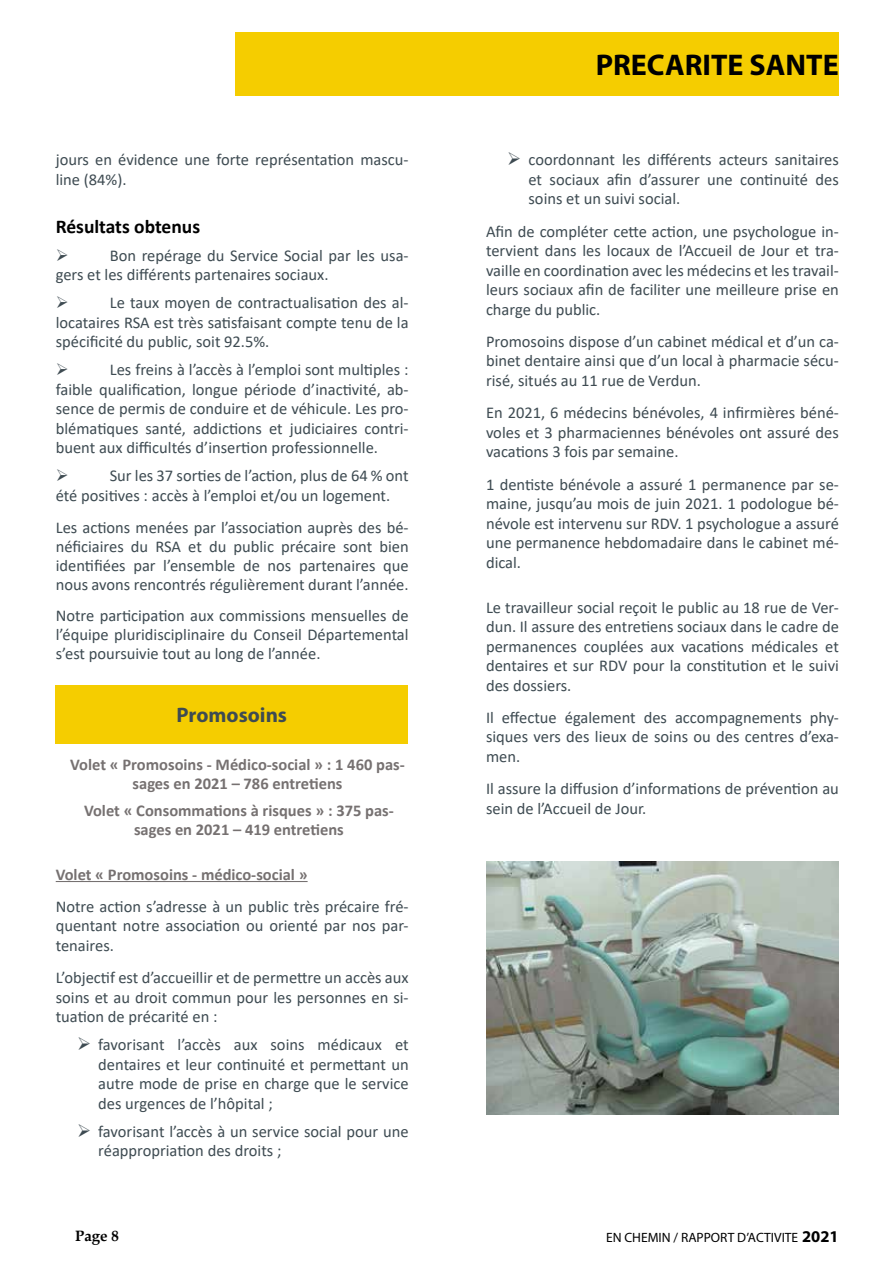
<style>
.page{position:relative;width:893px;height:1263px;background:#fff}
.page>*{position:absolute;margin:0;border:0;box-sizing:border-box;transform-origin:0 0}
.t1{font:700 30px "Myriad Pro";color:#000}
.t2{font:700 21px "Myriad Pro";color:#3e4b52}
.t3{font:700 19.5px "Calibri";color:#000}
.t4{font:16.5px/19.5px "Calibri";color:#3e4b52;text-align:justify}
.t5{font:700 16.5px/18.9px "Calibri";color:#767171;text-align:center}
.t6{font:700 15px "Book Antiqua";color:#000}
.t7{font:13.5px "Myriad Pro";color:#000}
.s1{font-weight:700;font-size:16.5px}
</style>
<div class="page">
<hr style="left:56px;top:881px;width:252px;height:1px;background:#767171">
<div style="left:55px;top:685px;width:353px;height:58px;background:#f5cd00"></div>
<img style="left:486px;top:861px;width:353px;height:254px">
<div style="left:235px;top:32px;width:604px;height:64px;background:#f5cd00"></div>
<p class="t4" style="left:56px;top:150px;width:354px">jours en évidence une forte représentation mascu&shy;line (84%).</p>
<p class="t3" style="left:56px;top:213px;width:146px">Résultats obtenus</p>
<p class="t4" style="left:56px;top:245px;width:354px;text-indent:54px">Bon repérage du Service Social par les usa&shy;gers et les différents partenaires sociaux.</p>
<p class="t4" style="left:56px;top:293px;width:354px;text-indent:54px">Le taux moyen de contractualisation des al&shy;locataires RSA est très satisfaisant compte tenu de la spécificité du public, soit 92.5%.</p>
<p class="t4" style="left:56px;top:360px;width:354px;text-indent:54px">Les freins à l’accès à l’emploi sont multiples : faible qualification, longue période d’inactivité, ab&shy;sence de permis de conduire et de véhicule. Les pro&shy;blématiques santé, addictions et judiciaires contri&shy;buent aux difficultés d’insertion professionnelle.</p>
<p class="t4" style="left:56px;top:466px;width:354px;text-indent:54px">Sur les 37 sorties de l’action, plus de 64 % ont été positives : accès à l’emploi et/ou un logement.</p>
<p class="t4" style="left:56px;top:517px;width:354px;line-height:18.9px">Les actions menées par l’association auprès des bé&shy;néficiaires du RSA et du public précaire sont bien identifiées par l’ensemble de nos partenaires que nous avons rencontrés régulièrement durant l’année.</p>
<p class="t4" style="left:56px;top:606px;width:354px;line-height:18.9px">Notre participation aux commissions mensuelles de l’équipe pluridisciplinaire du Conseil Départemental s’est poursuivie tout au long de l’année.</p>
<p class="t2" style="left:177px;top:701px;width:112px">Promosoins</p>
<p class="t5" style="left:70px;top:754px;width:336px">Volet « Promosoins - Médico-social » : 1 460 pas&shy;sages en 2021 – 786 entretiens</p>
<p class="t5" style="left:84px;top:801px;width:311px">Volet « Consommations à risques » : 375 pas&shy;sages en 2021 – 419 entretiens</p>
<p class="t5" style="left:56px;top:864px;width:253px">Volet « Promosoins - médico-social »</p>
<p class="t4" style="left:56px;top:896px;width:354px">Notre action s’adresse à un public très précaire fré&shy;quentant notre association ou orienté par nos par&shy;tenaires.</p>
<p class="t4" style="left:56px;top:967px;width:354px">L’objectif est d’accueillir et de permettre un accès aux soins et au droit commun pour les personnes en si&shy;tuation de précarité en :</p>
<p class="t4" style="left:98px;top:1034px;width:312px;text-indent:-21px">➢ favorisant l’accès aux soins médicaux et dentaires et leur continuité et permettant un autre mode de prise en charge que le service des urgences de l’hôpital ;</p>
<p class="t4" style="left:98px;top:1121px;width:312px;text-indent:-21px">➢ favorisant l’accès à un service social pour une réappropriation des droits ;</p>
<h1 class="t1" style="left:596px;top:45px;width:244px">PRECARITE SANTE</h1>
<p class="t4" style="left:528px;top:150px;width:312px;text-indent:-21px">➢ coordonnant les différents acteurs sanitaires et sociaux afin d’assurer une continuité des soins et un suivi social.</p>
<p class="t4" style="left:486px;top:221px;width:354px">Afin de compléter cette action, une psychologue in&shy;tervient dans les locaux de l’Accueil de Jour et tra&shy;vaille en coordination avec les médecins et les travail&shy;leurs sociaux afin de faciliter une meilleure prise en charge du public.</p>
<p class="t4" style="left:486px;top:331px;width:354px">Promosoins dispose d’un cabinet médical et d’un ca&shy;binet dentaire ainsi que d’un local à pharmacie sécu&shy;risé, situés au 11 rue de Verdun.</p>
<p class="t4" style="left:486px;top:403px;width:354px">En 2021, 6 médecins bénévoles, 4 infirmières béné&shy;voles et 3 pharmaciennes bénévoles ont assuré des vacations 3 fois par semaine.</p>
<p class="t4" style="left:486px;top:474px;width:354px">1 dentiste bénévole a assuré 1 permanence par se&shy;maine, jusqu’au mois de juin 2021. 1 podologue bé&shy;névole est intervenu sur RDV. 1 psychologue a assuré une permanence hebdomadaire dans le cabinet mé&shy;dical.</p>
<p class="t4" style="left:486px;top:597px;width:354px">Le travailleur social reçoit le public au 18 rue de Ver&shy;dun. Il assure des entretiens sociaux dans le cadre de permanences couplées aux vacations médicales et dentaires et sur RDV pour la constitution et le suivi des dossiers.</p>
<p class="t4" style="left:486px;top:707px;width:354px">Il effectue également des accompagnements phy&shy;siques vers des lieux de soins ou des centres d’exa&shy;men.</p>
<p class="t4" style="left:486px;top:778px;width:354px">Il assure la diffusion d’informations de prévention au sein de l’Accueil de Jour.</p>
<p class="t6" style="left:75px;top:1226px;width:45px">Page 8</p>
<p class="t7" style="left:606px;top:1229px;width:234px">EN CHEMIN / RAPPORT D’ACTIVITE <span class="s1">2021</span></p>
</div>
